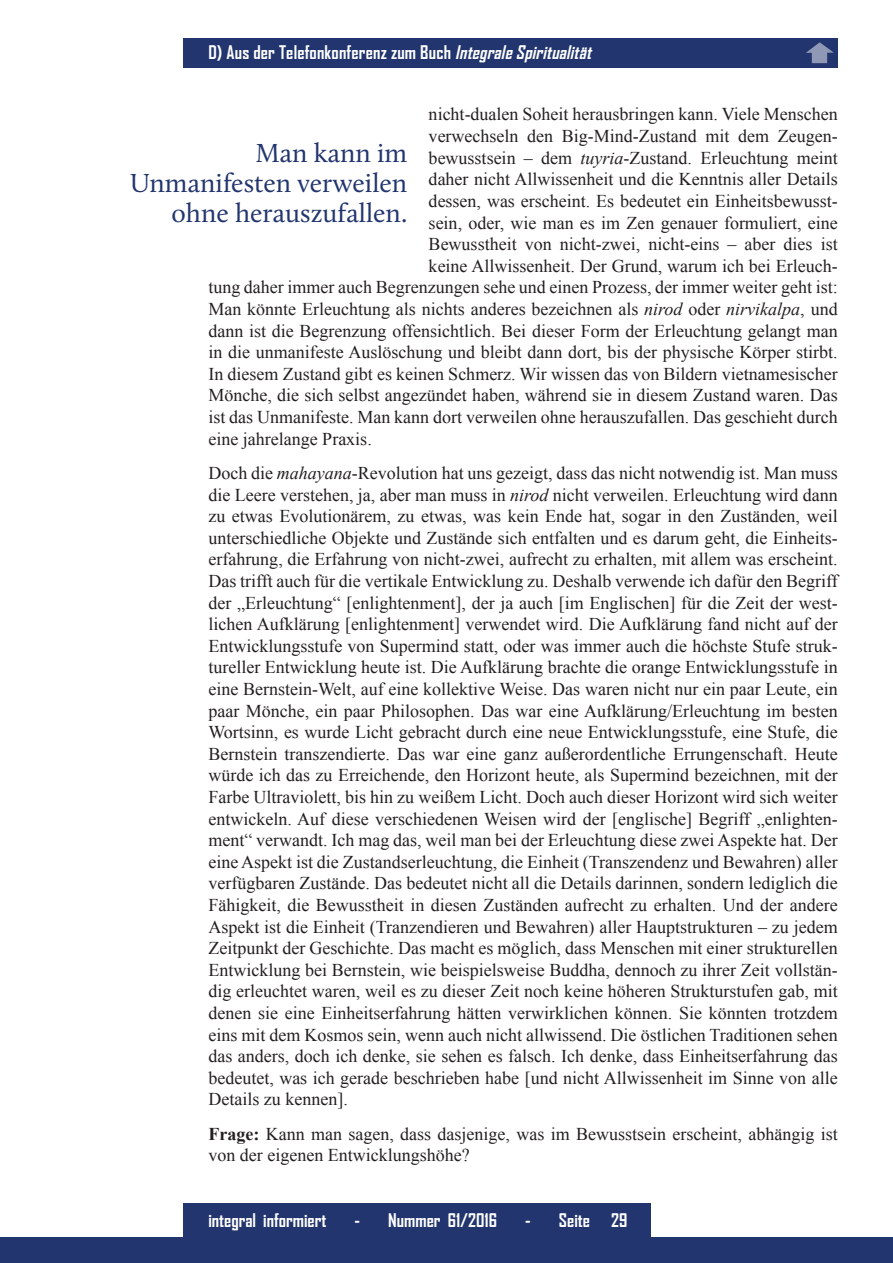
<style>
.page{position:relative;width:893px;height:1263px;background:#fff}
.page>*{position:absolute;margin:0;border:0;box-sizing:border-box;transform-origin:0 0}
.t1{font:27px/30px "Calluna";color:#22356e;text-align:right}
.t2{font:18px/21.6px "Times New Roman";color:#231f20;text-align:justify}
.t3{font:700 18px "Agency FB";color:#fff}
.s1{font-style:italic}
.s2{font-weight:700}
</style>
<div class="page">
<div style="left:183px;top:38px;width:655px;height:30px;background:#22356e"></div>
<div style="left:0;top:1238px;width:893px;height:25px;background:#22356e"></div>
<div style="left:183px;top:1203px;width:468px;height:34px;background:#22356e"></div>
<svg style="left:806px;top:42px;width:28px;height:21px"></svg>
<p class="t3" style="left:208px;top:41px;width:389px">D) Aus der Telefonkonferenz zum Buch <span class="s1">IntegraleSpiritualität</span></p>
<p class="t2" style="left:429px;top:103px;width:411px">nicht-dualen Soheit herausbringen kann. Viele Menschen</p>
<p class="t2" style="left:429px;top:125px;width:411px">verwechseln den Big-Mind-Zustand mit dem Zeugen-</p>
<p class="t2" style="left:429px;top:147px;width:411px">bewusstsein – dem <span class="s1">tuyria</span>-Zustand. Erleuchtung meint</p>
<p class="t2" style="left:429px;top:168px;width:411px">daher nicht Allwissenheit und die Kenntnis aller Details</p>
<p class="t2" style="left:429px;top:190px;width:411px">dessen, was erscheint. Es bedeutet ein Einheitsbewusst-</p>
<p class="t2" style="left:429px;top:211px;width:411px">sein, oder, wie man es im Zen genauer formuliert, eine</p>
<p class="t2" style="left:429px;top:233px;width:411px">Bewusstheit von nicht-zwei, nicht-eins – aber dies ist</p>
<p class="t2" style="left:429px;top:255px;width:411px">keine Allwissenheit. Der Grund, warum ich bei Erleuch-</p>
<p class="t2" style="left:208px;top:276px;width:631px">tung daher immer auch Begrenzungen sehe und einen Prozess, der immer weiter geht ist:</p>
<p class="t2" style="left:208px;top:298px;width:631px">Man könnte Erleuchtung als nichts anderes bezeichnen als <span class="s1">nirod</span> oder <span class="s1">nirvikalpa</span>, und</p>
<p class="t2" style="left:208px;top:319px;width:631px">dann ist die Begrenzung offensichtlich. Bei dieser Form der Erleuchtung gelangt man</p>
<p class="t2" style="left:208px;top:341px;width:631px">in die unmanifeste Auslöschung und bleibt dann dort, bis der physische Körper stirbt.</p>
<p class="t2" style="left:208px;top:363px;width:631px">In diesem Zustand gibt es keinen Schmerz. Wir wissen das von Bildern vietnamesischer</p>
<p class="t2" style="left:208px;top:384px;width:631px">Mönche, die sich selbst angezündet haben, während sie in diesem Zustand waren. Das</p>
<p class="t2" style="left:208px;top:406px;width:631px">ist das Unmanifeste. Man kann dort verweilen ohne herauszufallen. Das geschieht durch</p>
<p class="t2" style="left:208px;top:427px;width:165px">eine jahrelange Praxis.</p>
<p class="t2" style="left:208px;top:462px;width:631px">Doch die <span class="s1">mahayana</span>-Revolution hat uns gezeigt, dass das nicht notwendig ist. Man muss die Leere verstehen, ja, aber man muss in <span class="s1">nirod</span> nicht verweilen. Erleuchtung wird dann zu etwas Evolutionärem, zu etwas, was kein Ende hat, sogar in den Zuständen, weil unterschiedliche Objekte und Zustände sich entfalten und es darum geht, die Einheits&shy;erfahrung, die Erfahrung von nicht-zwei, aufrecht zu erhalten, mit allem was erscheint.<br>Das trifft auch für die vertikale Entwicklung zu. Deshalb verwende ich dafür den Begriff der „Erleuchtung“ [enlightenment], der ja auch [im Englischen] für die Zeit der west&shy;lichen Aufklärung [enlightenment] verwendet wird. Die Aufklärung fand nicht auf der Entwicklungsstufe von Supermind statt, oder was immer auch die höchste Stufe struk&shy;tureller Entwicklung heute ist. Die Aufklärung brachte die orange Entwicklungsstufe in eine Bernstein-Welt, auf eine kollektive Weise. Das waren nicht nur ein paar Leute, ein paar Mönche, ein paar Philosophen. Das war eine Aufklärung/Erleuchtung im besten Wortsinn, es wurde Licht gebracht durch eine neue Entwicklungsstufe, eine Stufe, die Bernstein transzendierte. Das war eine ganz außerordentliche Errungenschaft. Heute würde ich das zu Erreichende, den Horizont heute, als Supermind bezeichnen, mit der Farbe Ultraviolett, bis hin zu weißem Licht. Doch auch dieser Horizont wird sich weiter entwickeln. Auf diese verschiedenen Weisen wird der [englische] Begriff „enlighten&shy;ment“ verwandt. Ich mag das, weil man bei der Erleuchtung diese zwei Aspekte hat. Der eine Aspekt ist die Zustandserleuchtung, die Einheit (Transzendenz und Bewahren) aller verfügbaren Zustände. Das bedeutet nicht all die Details darinnen, sondern lediglich die Fähigkeit, die Bewusstheit in diesen Zuständen aufrecht zu erhalten. Und der andere Aspekt ist die Einheit (Tranzendieren und Bewahren) aller Hauptstrukturen – zu jedem Zeitpunkt der Geschichte. Das macht es möglich, dass Menschen mit einer strukturellen Entwicklung bei Bernstein, wie beispielsweise Buddha, dennoch zu ihrer Zeit vollstän&shy;dig erleuchtet waren, weil es zu dieser Zeit noch keine höheren Strukturstufen gab, mit denen sie eine Einheitserfahrung hätten verwirklichen können. Sie könnten trotzdem eins mit dem Kosmos sein, wenn auch nicht allwissend. Die östlichen Traditionen sehen das anders, doch ich denke, sie sehen es falsch. Ich denke, dass Einheitserfahrung das bedeutet, was ich gerade beschrieben habe [und nicht Allwissenheit im Sinne von alle Details zu kennen].</p>
<p class="t2" style="left:208px;top:1123px;width:631px"><span class="s2">Frage:</span> Kann man sagen, dass dasjenige, was im Bewusstsein erscheint, abhängig ist von der eigenen Entwicklungshöhe?</p>
<h1 class="t1" style="left:130px;top:138px;width:279px">Man kann im<br>Unmanifesten verweilen ohne herauszufallen.</h1>
<p class="t3" style="left:208px;top:1208px;width:120px">integral informiert</p>
<p class="t3" style="left:355px;top:1208px;width:144px">- Nummer 61/2016</p>
<p class="t3" style="left:525px;top:1208px;width:104px">- Seite 29</p>
</div>
